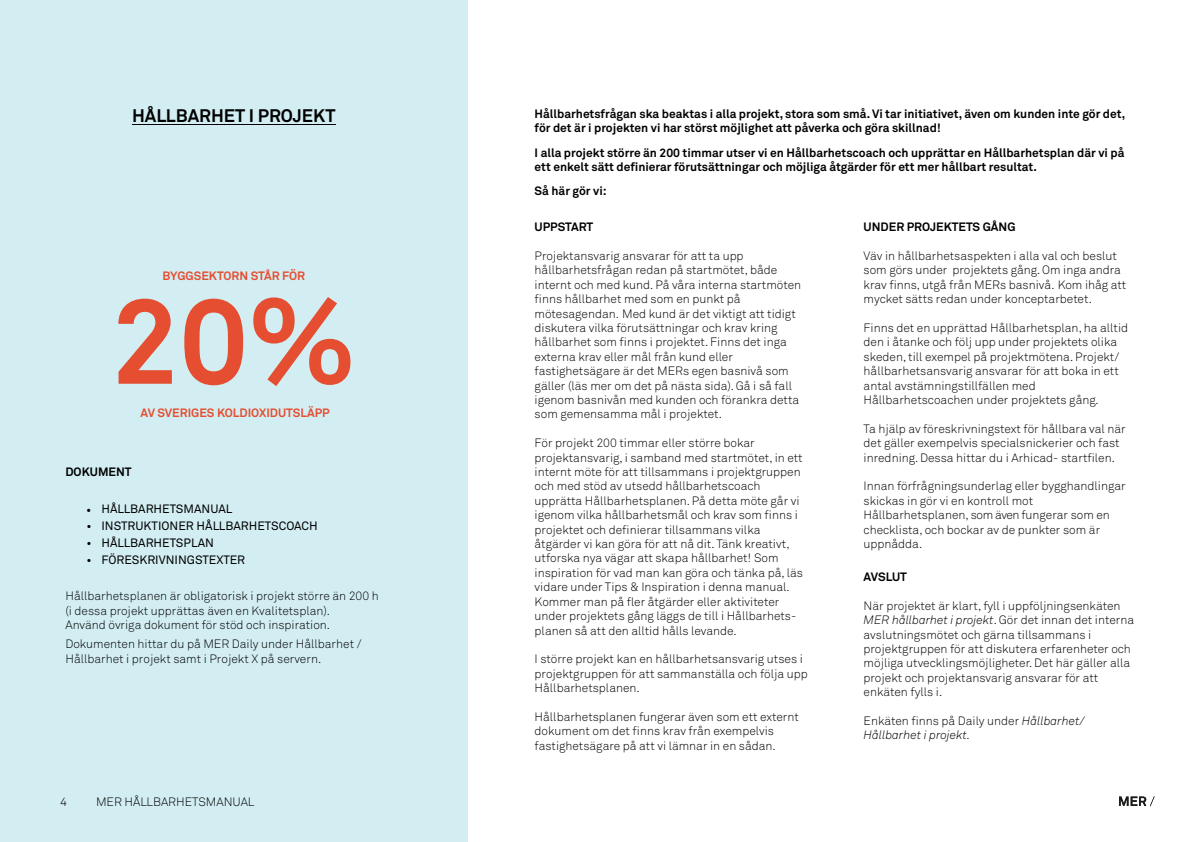
<style>
.page{position:relative;width:1191px;height:842px;background:#fff}
.page>*{position:absolute;margin:0;border:0;box-sizing:border-box;transform-origin:0 0}
.t1{font:700 120px "Akkurat Std";color:#e54e31}
.t2{font:700 18px "Akkurat Std";color:#000}
.t3{font:300 12px/14.4px "Akkurat Std";color:#000}
.t4{font:700 12px/14.4px "Akkurat Std";color:#000}
.t5{font:12px "Akkurat Std";color:#000}
.t6{font:italic 300 12px/14.4px "Akkurat Std";color:#000}
.t7{font:700 12px "Akkurat Std";color:#e54e31}
.s1{font-family:"Minion Pro"}
.s2{font-style:italic}
.s3{font-style:normal}
</style>
<div class="page">
<div style="left:0;top:0;width:467px;height:842px;background:#d3eef3"></div>
<svg style="left:1119px;top:796px;width:35px;height:10px"></svg>
<hr style="left:132px;top:124px;width:203px;height:1px;background:#000">
<h2 class="t2" style="left:132px;top:108px;width:205px">HÅLLBARHET I PROJEKT</h2>
<p class="t7" style="left:162px;top:270px;width:144px">BYGGSEKTORN STÅR FÖR</p>
<h1 class="t1" style="left:111px;top:290px;width:247px">20%</h1>
<p class="t7" style="left:140px;top:407px;width:191px">AV SVERIGES KOLDIOXIDUTSLÄPP</p>
<p class="t4" style="left:65px;top:465px;width:68px">DOKUMENT</p>
<p class="t5" style="left:86px;top:503px;width:147px"><span class="s1">•</span> HÅLLBARHETSMANUAL</p>
<p class="t5" style="left:86px;top:520px;width:233px">• INSTRUKTIONER HÅLLBARHETSCOACH</p>
<p class="t5" style="left:86px;top:537px;width:129px">• HÅLLBARHETSPLAN</p>
<p class="t5" style="left:86px;top:554px;width:160px">• FÖRESKRIVNINGSTEXTER</p>
<p class="t3" style="left:65px;top:589px;width:315px">Hållbarhetsplanen är obligatorisk i projekt större än 200 h (i dessa projekt upprättas även en Kvalitetsplan).<br>Använd övriga dokument för stöd och inspiration.</p>
<p class="t3" style="left:65px;top:638px;width:297px">Dokumenten hittar du på MER Daily under Hållbarhet /<br>Hållbarhet i projekt samt i Projekt X på servern.</p>
<p class="t3" style="left:60px;top:795px;width:8px">4</p>
<p class="t3" style="left:96px;top:795px;width:160px">MER HÅLLBARHETSMANUAL</p>
<p class="t4" style="left:534px;top:107px;width:592px">Hållbarhetsfrågan ska beaktas i alla projekt, stora som små.Vi tar initiativet, även om kunden inte gör det, för det är i projekten vi har störst möjlighet att påverka och göra skillnad!</p>
<p class="t4" style="left:534px;top:146px;width:591px">I alla projekt större än 200 timmar utser vi en Hållbarhetscoach och upprättar en Hållbarhetsplan där vi på ett enkelt sätt definierar förutsättningar och möjliga åtgärder för ett mer hållbart resultat.</p>
<p class="t4" style="left:534px;top:185px;width:73px">Så här gör vi:</p>
<p class="t4" style="left:534px;top:221px;width:60px">UPPSTART</p>
<p class="t3" style="left:534px;top:249px;width:268px">Projektansvarig ansvarar för att ta upp hållbarhetsfrågan redan på startmötet, både internt och med kund. På våra interna startmöten finns hållbarhet med som en punkt på mötesagendan. Med kund är det viktigt att tidigt diskutera vilka förutsättningar och krav kring hållbarhet som finns i projektet. Finns det inga externa krav eller mål från kund eller fastighetsägare är det MERs egen basnivå som gäller (läs mer om det på nästa sida). Gå i så fall igenom basnivån med kunden och förankra detta som gemensamma mål i projektet.</p>
<p class="t3" style="left:534px;top:437px;width:270px">För projekt 200 timmar eller större bokar projektansvarig, i samband med startmötet, in ett internt möte för att tillsammans i projektgruppen och med stöd av utsedd hållbarhetscoach upprätta Hållbarhetsplanen. På detta möte går vi igenom vilka hållbarhetsmål och krav som finns i projektet och definierar tillsammans vilka åtgärder vi kan göra för att nå dit. Tänk kreativt, utforska nya vägar att skapa hållbarhet! Som inspiration för vad man kan göra och tänka på, läs vidare under Tips &amp; Inspiration i denna manual.<br>Kommer man på fler åtgärder eller aktiviteter under projektets gång läggs de till i Hållbarhets&shy;planen så att den alltid hålls levande.</p>
<p class="t3" style="left:534px;top:653px;width:274px">I större projekt kan en hållbarhetsansvarig utses i projektgruppen för att sammanställa och följa upp<br>Hållbarhetsplanen.</p>
<p class="t3" style="left:534px;top:710px;width:266px">Hållbarhetsplanen fungerar även som ett externt dokument om det finns krav från exempelvis fastighetsägare på att vi lämnar in en sådan.</p>
<p class="t4" style="left:863px;top:221px;width:153px">UNDER PROJEKTETS GÅNG</p>
<p class="t3" style="left:863px;top:249px;width:264px">Väv in hållbarhetsaspekten i alla val och beslut som görs under projektets gång. Om inga andra krav finns, utgå från MERs basnivå. Kom ihåg att mycket sätts redan under konceptarbetet.</p>
<p class="t3" style="left:863px;top:321px;width:266px">Finns det en upprättad Hållbarhetsplan, ha alltid den i åtanke och följ upp under projektets olika skeden, till exempel på projektmötena. Projekt/ hållbarhetsansvarig ansvarar för att boka in ett antal avstämningstillfällen med Hållbarhetscoachen under projektets gång.</p>
<p class="t3" style="left:863px;top:422px;width:264px">Ta hjälp av föreskrivningstext för hållbara val när det gäller exempelvis specialsnickerier och fast inredning. Dessa hittar du i Arhicad- startfilen.</p>
<p class="t3" style="left:863px;top:480px;width:264px">Innan förfrågningsunderlag eller bygghandlingar skickas in gör vi en kontroll mot Hållbarhetsplanen, som även fungerar som en checklista, och bockar av de punkter som är uppnådda.</p>
<p class="t4" style="left:863px;top:570px;width:45px">AVSLUT</p>
<p class="t3" style="left:863px;top:599px;width:272px">När projektet är klart, fyll i uppföljningsenkäten <span class="s2">MER hållbarhet i projekt</span>. Gör det innan det interna avslutningsmötet och gärna tillsammans i projektgruppen för att diskutera erfarenheter och möjliga utvecklingsmöjligheter. Det här gäller alla projekt och projektansvarig ansvarar för att enkäten fylls i.</p>
<p class="t6" style="left:863px;top:714px;width:222px"><span class="s3">Enkäten finns på Daily under</span> Hållbarhet/<br>Hållbarhet i projekt.</p>
</div>
